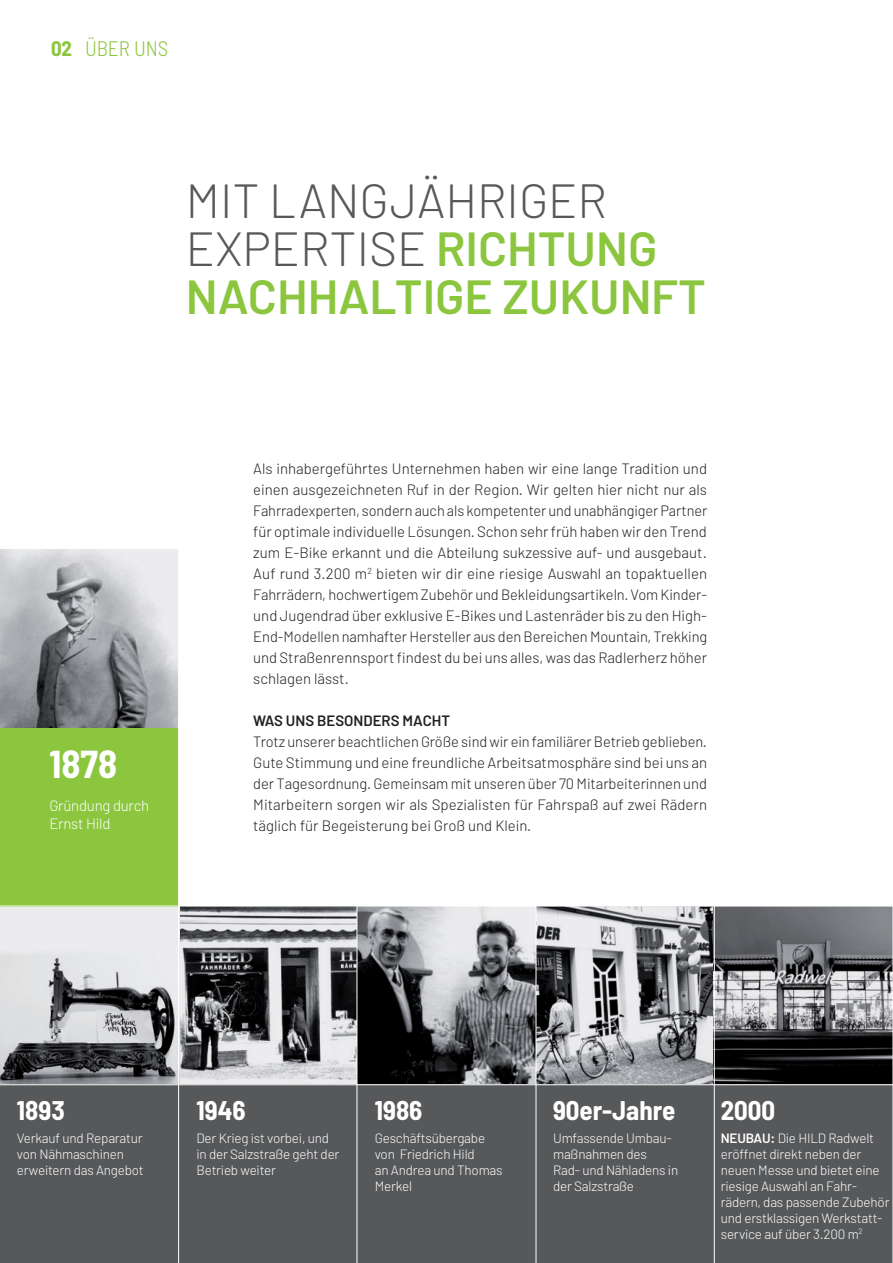
<style>
.page{position:relative;width:893px;height:1263px;background:#fff}
.page>*{position:absolute;margin:0;border:0;box-sizing:border-box;transform-origin:0 0}
.Head{font:600 48px/48px "Barlow";color:#8bc63e}
.Jahreszahl_2{font:700 semi-condensed 39px "Barlow";color:#fff}
.Jahreszahl{font:700 semi-condensed 27px "Barlow";color:#fff}
.Jahreszahl_2-2{font:300 semi-condensed 21px "Barlow";letter-spacing:-.005em;color:#8bc63e}
.Jahreszahl_2-3{font:700 semi-condensed 21px "Barlow";color:#8bc63e}
.copy{font:300 15px/21px "Barlow";color:#231f20;text-align:justify}
.Historie{font:300 15px/18px "Barlow";letter-spacing:-.015em;color:#fff}
.Zwischenhead{font:600 15px "Barlow";color:#231f20}
.Historie-2{font:300 13.5px/15.9px "Barlow";letter-spacing:-.015em;color:#fff}
.s1{font-weight:300;color:#57585a}
.s2{font-weight:600}
</style>
<div class="page">
<img style="left:0;top:550px;width:178px;height:178px">
<img style="left:179px;top:907px;width:178px;height:177px">
<svg style="left:537px;top:907px;width:177px;height:177px;background:#919295"></svg>
<svg style="left:358px;top:907px;width:178px;height:177px;background:#6c6d6f"></svg>
<svg style="left:715px;top:907px;width:177px;height:177px;background:#5e5f61"></svg>
<svg style="left:0;top:907px;width:178px;height:177px;background:#acadaf"></svg>
<div style="left:0;top:728px;width:179px;height:178px;background:#8bc63e"></div>
<div style="left:179px;top:1084px;width:178px;height:179px;background:#57585a"></div>
<div style="left:536px;top:1084px;width:178px;height:179px;background:#57585a"></div>
<div style="left:357px;top:1084px;width:179px;height:179px;background:#57585a"></div>
<div style="left:714px;top:1084px;width:179px;height:179px;background:#57585a"></div>
<div style="left:0;top:1084px;width:179px;height:179px;background:#57585a"></div>
<hr style="left:178px;top:540px;width:1px;height:723px;background:#fff">
<hr style="left:357px;top:889px;width:1px;height:374px;background:#fff">
<hr style="left:536px;top:889px;width:1px;height:374px;background:#fff">
<hr style="left:714px;top:889px;width:1px;height:374px;background:#fff">
<hr style="left:892px;top:724px;width:1px;height:539px;background:#fff">
<hr style="left:0;top:1084px;width:893px;height:1px;background:#fff">
<p class="Jahreszahl_2-3" style="left:51px;top:35px;width:23px">02</p>
<p class="Jahreszahl_2-2" style="left:85px;top:35px;width:85px">ÜBER UNS</p>
<p class="Head" style="left:186px;top:176px;width:522px"><span class="s1">MIT LANGJÄHRIGER<br>EXPERTISE</span> RICHTUNG<br>NACHHALTIGE ZUKUNFT</p>
<p class="Jahreszahl_2" style="left:49px;top:740px;width:69px">1878</p>
<p class="Historie" style="left:49px;top:796px;width:101px">Gründung durch<br>Ernst Hild</p>
<p class="copy" style="left:253px;top:458px;width:456px">Als inhabergeführtes Unternehmen haben wir eine lange Tradition und einen ausgezeichneten Ruf in der Region. Wir gelten hier nicht nur als Fahrradexperten, sondern auch als kompetenter und unabhängiger Partner für optimale individuelle Lösungen. Schon sehr früh haben wir den Trend zum E-Bike erkannt und die Abteilung sukzessive auf- und ausgebaut.<br>Auf rund 3.200 m<sup>2</sup> bieten wir dir eine riesige Auswahl an topaktuellen Fahrrädern, hochwertigem Zubehör und Bekleidungsartikeln. Vom Kinder&shy;und Jugendrad über exklusive E-Bikes und Lastenräder bis zu den High-End-Modellen namhafter Hersteller aus den Bereichen Mountain, Trekking und Straßenrennsport findest du bei uns alles, was das Radlerherz höher schlagen lässt.</p>
<p class="Zwischenhead" style="left:253px;top:711px;width:198px">WAS UNS BESONDERS MACHT</p>
<p class="copy" style="left:253px;top:731px;width:455px">Trotz unserer beachtlichen Größe sind wir ein familiärer Betrieb geblieben.<br>Gute Stimmung und eine freundliche Arbeitsatmosphäre sind bei uns an der Tagesordnung. Gemeinsam mit unseren über 70 Mitarbeiterinnen und Mitarbeitern sorgen wir als Spezialisten für Fahrspaß auf zwei Rädern täglich für Begeisterung bei Groß und Klein.</p>
<p class="Jahreszahl" style="left:17px;top:1093px;width:49px">1893</p>
<p class="Historie-2" style="left:17px;top:1130px;width:128px">Verkauf und Reparatur von Nähmaschinen erweitern das Angebot</p>
<p class="Jahreszahl" style="left:196px;top:1093px;width:51px">1946</p>
<p class="Historie-2" style="left:196px;top:1130px;width:144px">Der Krieg ist vorbei, und in der Salzstraße geht der<br>Betrieb weiter</p>
<p class="Jahreszahl" style="left:375px;top:1093px;width:49px">1986</p>
<p class="Historie-2" style="left:375px;top:1130px;width:129px">Geschäftsübergabe von Friedrich Hild<br>an Andrea und Thomas<br>Merkel</p>
<p class="Jahreszahl" style="left:553px;top:1093px;width:124px">90er-Jahre</p>
<p class="Historie-2" style="left:553px;top:1130px;width:127px">Umfassende Umbau&shy;maßnahmen des<br>Rad- und Nähladens in der Salzstraße</p>
<p class="Jahreszahl" style="left:721px;top:1093px;width:56px">2000</p>
<p class="Historie-2" style="left:721px;top:1130px;width:170px"><span class="s2">NEUBAU:</span> Die HILD Radwelt eröffnet direkt neben der neuen Messe und bietet eine riesige Auswahl an Fahr&shy;rädern, das passende Zubehör und erstklassigen Werkstatt&shy;service auf über 3.200 m<sup>2</sup></p>
</div>
